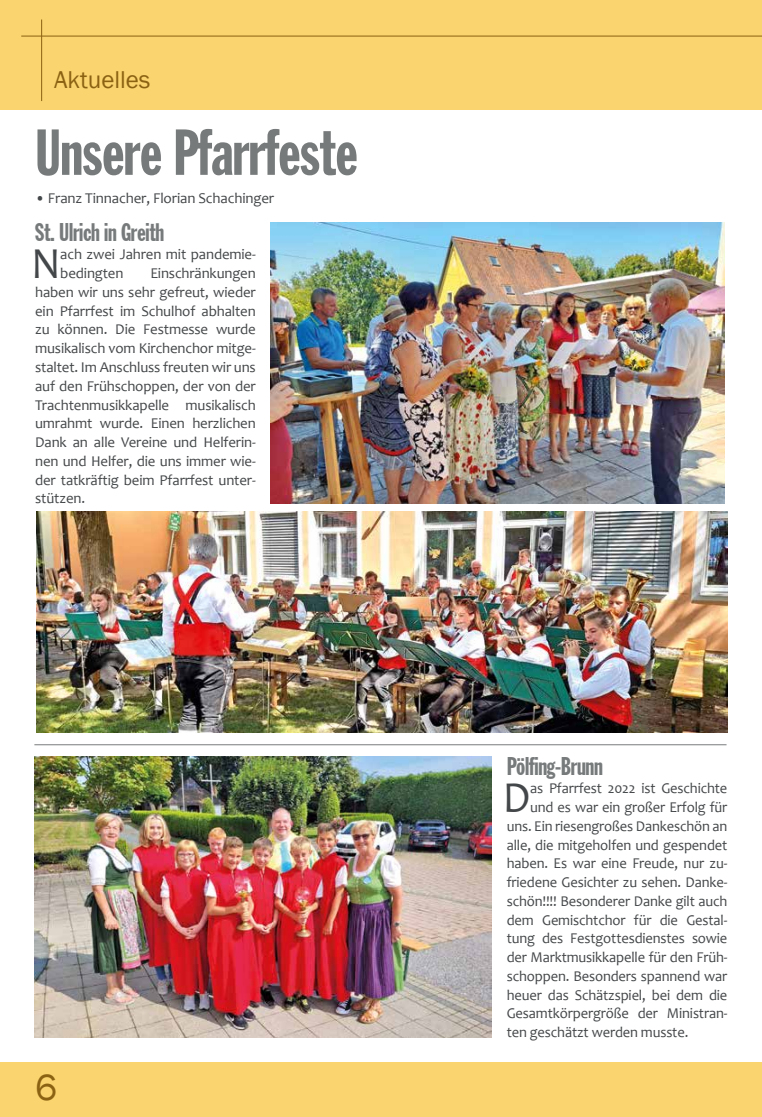
<style>
.page{position:relative;width:762px;height:1117px;background:#fff}
.page>*{position:absolute;margin:0;border:0;box-sizing:border-box;transform-origin:0 0}
.t1{font:extra-condensed 63.75px "Franklin Gothic";letter-spacing:-.01em;color:#777a7b}
.t2{font:44.5px "Candara";color:#444749}
.t3{font:37.5px "Franklin Gothic";color:#8b6112}
.t4{font:extra-condensed 25px "Franklin Gothic";letter-spacing:-.01em;color:#777a7b}
.t5{font:25px "Franklin Gothic";color:#8b6112}
.t6{font:15px/18.8px "Candara";letter-spacing:-.01em;color:#444749}
</style>
<div class="page">
<div style="left:0;top:0;width:762px;height:110px;background:#fad46f"></div>
<hr style="left:21px;top:36px;width:741px;height:1px;background:#8b6112">
<hr style="left:41px;top:19px;width:1px;height:82px;background:#8b6112">
<div style="left:0;top:1062px;width:762px;height:54px;background:#fad46f"></div>
<img style="left:271px;top:223px;width:453px;height:280px">
<img style="left:36px;top:511px;width:691px;height:221px">
<img style="left:34px;top:756px;width:457px;height:280px">
<hr style="left:34px;top:744px;width:692px;height:1px;background:#777a7b">
<h3 class="t5" style="left:54px;top:65px;width:98px">Aktuelles</h3>
<h1 class="t1" style="left:35px;top:118px;width:324px">Unsere Pfarrfeste</h1>
<p class="t6" style="left:35px;top:189px;width:241px">• Franz Tinnacher, Florian Schachinger</p>
<h3 class="t4" style="left:35px;top:218px;width:131px">St. Ulrich in Greith</h3>
<h2 class="t2" style="left:31px;top:236px;width:31px">N</h2>
<p class="t6" style="left:60px;top:245px;width:197px">ach zwei Jahren mit pandemie&shy;bedingten</p>
<p class="t6" style="left:35px;top:264px;width:222px;text-align:justify;text-indent:115px">Einschränkungen haben wir uns sehr gefreut, wieder ein Pfarrfest im Schulhof abhalten zu können. Die Festmesse wurde musikalisch vom Kirchenchor mitge&shy;staltet. Im Anschluss freuten wir uns auf den Frühschoppen, der von der Trachtenmusikkapelle musikalisch umrahmt wurde. Einen herzlichen Dank an alle Vereine und Helferin&shy;nen und Helfer, die uns immer wie&shy;der tatkräftig beim Pfarrfest unter&shy;stützen.</p>
<h3 class="t3" style="left:35px;top:1063px;width:23px">6</h3>
<h3 class="t4" style="left:507px;top:752px;width:98px">Pölfing-Brunn</h3>
<h2 class="t2" style="left:503px;top:769px;width:29px">D</h2>
<p class="t6" style="left:530px;top:778px;width:199px">as Pfarrfest 2022 ist Geschichte</p>
<p class="t6" style="left:530px;top:797px;width:199px">und es war ein großer Erfolg für</p>
<p class="t6" style="left:507px;top:816px;width:222px">uns. Ein riesengroßes Dankeschön an</p>
<p class="t6" style="left:507px;top:835px;width:222px">alle, die mitgeholfen und gespendet</p>
<p class="t6" style="left:507px;top:853px;width:222px">haben. Es war eine Freude, nur zu-</p>
<p class="t6" style="left:507px;top:872px;width:222px">friedene Gesichter zu sehen. Danke-</p>
<p class="t6" style="left:507px;top:891px;width:222px">schön!!!! Besonderer Danke gilt auch</p>
<p class="t6" style="left:507px;top:910px;width:222px">dem Gemischtchor für die Gestal-</p>
<p class="t6" style="left:507px;top:928px;width:222px">tung des Festgottesdienstes sowie</p>
<p class="t6" style="left:507px;top:947px;width:222px">der Marktmusikkapelle für den Früh-</p>
<p class="t6" style="left:507px;top:966px;width:222px">schoppen. Besonders spannend war</p>
<p class="t6" style="left:507px;top:985px;width:222px">heuer das Schätzspiel, bei dem die</p>
<p class="t6" style="left:507px;top:1003px;width:222px">Gesamtkörpergröße der Ministran-</p>
<p class="t6" style="left:507px;top:1022px;width:183px">ten geschätzt werden musste.</p>
</div>
